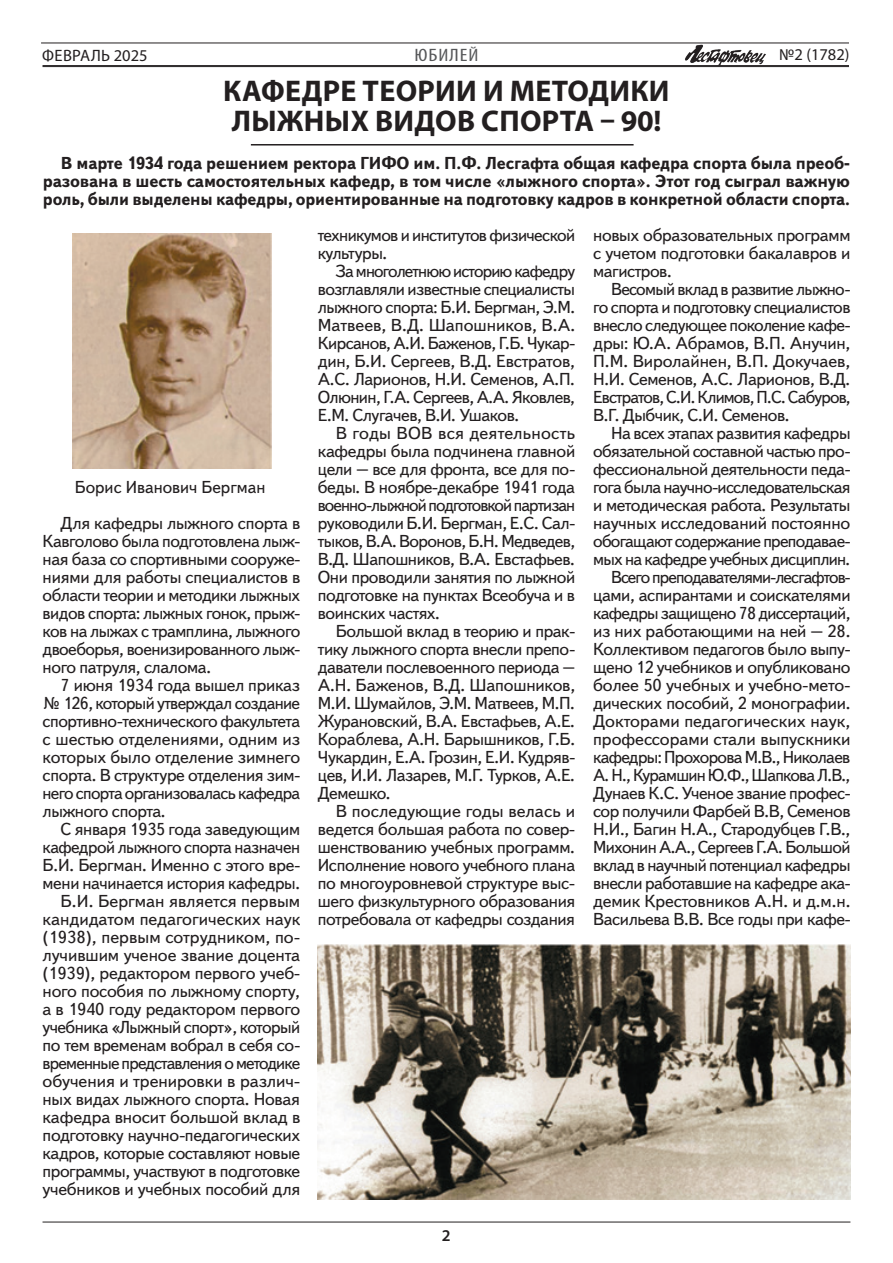
<style>
.page{position:relative;width:893px;height:1263px;background:#fff}
.page>*{position:absolute;margin:0;border:0;box-sizing:border-box;transform-origin:0 0}
.Основной_заголовок{font:700 30px "Myriad Pro";letter-spacing:.01em;color:#231f20}
.Рубрики{font:condensed 18px "Myriad Pro";letter-spacing:.045em;color:#57585a;scale:1.2 1}
.GREP-Текст{font:17.25px/18px "Text";letter-spacing:-.025em;color:#231f20;text-align:justify}
.GREP-Текст-2{font:17.25px/18px "Text";letter-spacing:-.025em;color:#231f20;text-align:justify;scale:1.04 1}
.Лид{font:700 17.25px/18px "Text";letter-spacing:-.01em;color:#231f20;text-align:justify}
.Автор{font:17.25px "Text";color:#231f20}
.t1{font:16.5px "Myriad Pro";letter-spacing:.02em;color:#231f20}
.t2{font:16.5px "Myriad Pro";color:#231f20}
.t3{font:600 16.5px "Myriad Pro";color:#231f20}
</style>
<div class="page">
<img style="left:685px;top:44px;width:81px;height:21px">
<hr style="left:43px;top:65px;width:806px;height:1px;background:#231f20">
<hr style="left:43px;top:66px;width:806px;height:1px;background:#231f20">
<hr style="left:41px;top:43px;width:808px;height:1px;background:#231f20">
<hr style="left:43px;top:1222px;width:807px;height:1px;background:#231f20">
<hr style="left:251px;top:144px;width:383px;height:2px;background:#231f20">
<img style="left:72px;top:233px;width:199px;height:235px">
<img style="left:318px;top:944px;width:532px;height:255px">
<p class="Рубрики" style="left:414px;top:44px;width:55px">ЮБИЛЕЙ</p>
<p class="Основной_заголовок" style="left:223px;top:71px;width:448px">КАФЕДРЕ ТЕОРИИ И МЕТОДИКИ</p>
<p class="Основной_заголовок" style="left:232px;top:101px;width:431px">ЛЫЖНЫХ ВИДОВ СПОРТА – 90!</p>
<p class="Лид" style="left:43px;top:155px;width:808px;text-indent:18px">В марте 1934 года решением ректора ГИФО им. П.Ф. Лесгафта общая кафедра спорта была преоб&shy;разована в шесть самостоятельных кафедр, в том числе «лыжного спорта». Этот год сыграл важную роль, были выделены кафедры, ориентированные на подготовку кадров в конкретной области спорта.</p>
<p class="t1" style="left:42px;top:45px;width:107px">ФЕВРАЛЬ 2025</p>
<p class="t2" style="left:779px;top:44px;width:72px">№2 (1782)</p>
<p class="Автор" style="left:75px;top:477px;width:192px">Борис Иванович Бергман</p>
<p class="GREP-Текст" style="left:43px;top:515px;width:259px;text-indent:18px">Для кафедры лыжного спорта в Кавголово была подготовлена лыж&shy;ная база со спортивными сооруже&shy;ниями для работы специалистов в области теории и методики лыжных видов спорта: лыжных гонок, прыж&shy;ков на лыжах с трамплина, лыжного двоеборья, военизированного лыж&shy;ного патруля, слалома.</p>
<p class="GREP-Текст" style="left:43px;top:677px;width:259px;text-indent:18px">7 июня 1934 года вышел приказ № 126, который утверждал создание спортивно-технического факультета с шестью отделениями, одним из которых было отделение зимнего спорта. В структуре отделения зим&shy;него спорта организовалась кафедра лыжного спорта.</p>
<p class="GREP-Текст" style="left:43px;top:821px;width:259px;text-indent:18px">С января 1935 года заведующим кафедрой лыжного спорта назначен Б.И. Бергман. Именно с этого вре&shy;мени начинается история кафедры.</p>
<p class="GREP-Текст-2" style="left:43px;top:893px;width:249px;text-indent:18px">Б.И. Бергман является первым кандидатом педагогических наук (1938), первым сотрудником, по&shy;лучившим ученое звание доцента (1939), редактором первого учеб&shy;ного пособия по лыжному спорту, а в 1940 году редактором первого учебника «Лыжный спорт», который по тем временам вобрал в себя со&shy;временные представления о методике обучения и тренировки в различ&shy;ных видах лыжного спорта. Новая кафедра вносит большой вклад в подготовку научно-педагогических кадров, которые составляют новые программы, участвуют в подготовке учебников и учебных пособий для</p>
<p class="GREP-Текст" style="left:318px;top:227px;width:259px">техникумов и институтов физической культуры.</p>
<p class="GREP-Текст" style="left:318px;top:263px;width:259px;text-indent:18px">За многолетнюю историю кафедру возглавляли известные специалисты лыжного спорта: Б.И. Бергман, Э.М.<br>Матвеев, В.Д. Шапошников, В.А.<br>Кирсанов, А.И. Баженов, Г.Б. Чукар&shy;дин, Б.И. Сергеев, В.Д. Евстратов, А.С. Ларионов, Н.И. Семенов, А.П.<br>Олюнин, Г.А. Сергеев, А.А. Яковлев, Е.М. Слугачев, В.И. Ушаков.</p>
<p class="GREP-Текст-2" style="left:318px;top:425px;width:249px;text-indent:18px">В годы ВОВ вся деятельность кафедры была подчинена главной цели – все для фронта, все для по&shy;беды. В ноябре-декабре 1941 года военно-лыжной подготовкой партизан руководили Б.И. Бергман, Е.С. Сал&shy;тыков, В.А. Воронов, Б.Н. Медведев, В.Д. Шапошников, В.А. Евстафьев.<br>Они проводили занятия по лыжной подготовке на пунктах Всеобуча и в воинских частях.</p>
<p class="GREP-Текст" style="left:318px;top:623px;width:259px;text-indent:18px">Большой вклад в теорию и прак&shy;тику лыжного спорта внесли препо&shy;даватели послевоенного периода – А.Н. Баженов, В.Д. Шапошников, М.И. Шумайлов, Э.М. Матвеев, М.П.<br>Журановский, В.А. Евстафьев, А.Е.<br>Кораблева, А.Н. Барышников, Г.Б.<br>Чукардин, Е.А. Грозин, Е.И. Кудряв&shy;цев, И.И. Лазарев, М.Г. Турков, А.Е.<br>Демешко.</p>
<p class="GREP-Текст-2" style="left:318px;top:803px;width:249px;text-indent:18px">В последующие годы велась и ведется большая работа по совер&shy;шенствованию учебных программ.<br>Исполнение нового учебного плана по многоуровневой структуре выс&shy;шего физкультурного образования потребовала от кафедры создания</p>
<p class="t3" style="left:442px;top:1225px;width:10px">2</p>
<p class="GREP-Текст" style="left:593px;top:227px;width:259px">новых образовательных программ с учетом подготовки бакалавров и магистров.</p>
<p class="GREP-Текст" style="left:593px;top:281px;width:259px;text-indent:18px">Весомый вклад в развитие лыжно&shy;го спорта и подготовку специалистов внесло следующее поколение кафе&shy;дры: Ю.А. Абрамов, В.П. Анучин, П.М. Виролайнен, В.П. Докучаев, Н.И. Семенов, А.С. Ларионов, В.Д.<br>Евстратов, С.И. Климов, П.С. Сабуров, В.Г. Дыбчик, С.И. Семенов.</p>
<p class="GREP-Текст" style="left:593px;top:425px;width:259px;text-indent:18px">На всех этапах развития кафедры обязательной составной частью про&shy;фессиональной деятельности педа&shy;гога была научно-исследовательская и методическая работа. Результаты научных исследований постоянно обогащают содержание преподавае&shy;мых на кафедре учебных дисциплин.</p>
<p class="GREP-Текст" style="left:593px;top:569px;width:259px;text-indent:18px">Всего преподавателями-лесгафтов&shy;цами, аспирантами и соискателями кафедры защищено 78 диссертаций, из них работающими на ней – 28.<br>Коллективом педагогов было выпу&shy;щено 12 учебников и опубликовано более 50 учебных и учебно-мето&shy;дических пособий, 2 монографии.<br>Докторами педагогических наук, профессорами стали выпускники кафедры: Прохорова М.В., Николаев А. Н., Курамшин Ю.Ф., Шапкова Л.В., Дунаев К.С. Ученое звание профес&shy;сор получили Фарбей В.В, Семенов Н.И., Багин Н.А., Стародубцев Г.В., Михонин А.А., Сергеев Г.А. Большой вклад в научный потенциал кафедры внесли работавшие на кафедре ака&shy;демик Крестовников А.Н. и д.м.н.<br>Васильева В.В. Все годы при кафе-</p>
</div>
